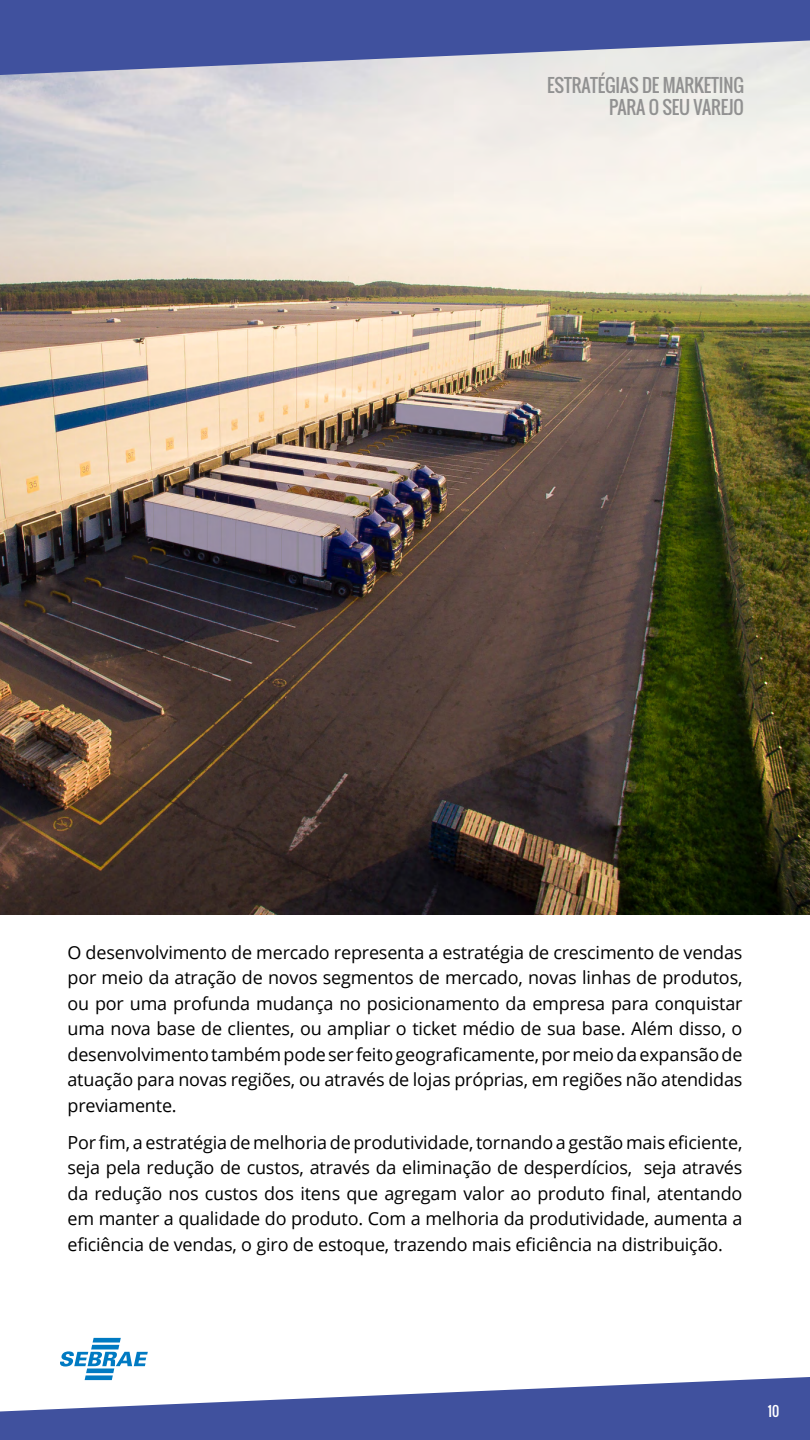
<style>
.page{position:relative;width:810px;height:1440px;background:#fff}
.page>*{position:absolute;margin:0;border:0;box-sizing:border-box;transform-origin:0 0}
.t1{font:18px/25.5px "Open Sans";letter-spacing:-.01em;color:#000;text-align:justify}
.t2{font:18px/22.5px "Oswald";letter-spacing:-.01em;color:#919191;text-align:right}
.t3{font:13.5px "Oswald";color:#fff}
</style>
<div class="page">
<img style="left:0;top:75px;width:810px;height:840px">
<svg style="left:0;top:0;width:810px;height:75px;background:#6471ad"></svg>
<svg style="left:0;top:1377px;width:810px;height:63px;fill:#40519e"></svg>
<svg style="left:60px;top:1338px;width:88px;height:42px"></svg>
<p class="t2" style="left:547px;top:74px;width:198px">ESTRATÉGIAS DE MARKETING<br>PARA O SEU VAREJO</p>
<p class="t1" style="left:68px;top:939px;width:677px">O desenvolvimento de mercado representa a estratégia de crescimento de vendas por meio da atração de novos segmentos de mercado, novas linhas de produtos, ou por uma profunda mudança no posicionamento da empresa para conquistar uma nova base de clientes, ou ampliar o ticket médio de sua base. Além disso, o desenvolvimento também pode ser feito geograficamente, por meio da expansão de atuação para novas regiões, ou através de lojas próprias, em regiões não atendidas previamente.</p>
<p class="t1" style="left:68px;top:1129px;width:677px">Por fim, a estratégia de melhoria de produtividade, tornando a gestão mais eficiente, seja pela redução de custos, através da eliminação de desperdícios, seja através da redução nos custos dos itens que agregam valor ao produto final, atentando em manter a qualidade do produto. Com a melhoria da produtividade, aumenta a eficiência de vendas, o giro de estoque, trazendo mais eficiência na distribuição.</p>
<p class="t3" style="left:768px;top:1401px;width:13px">10</p>
</div>
